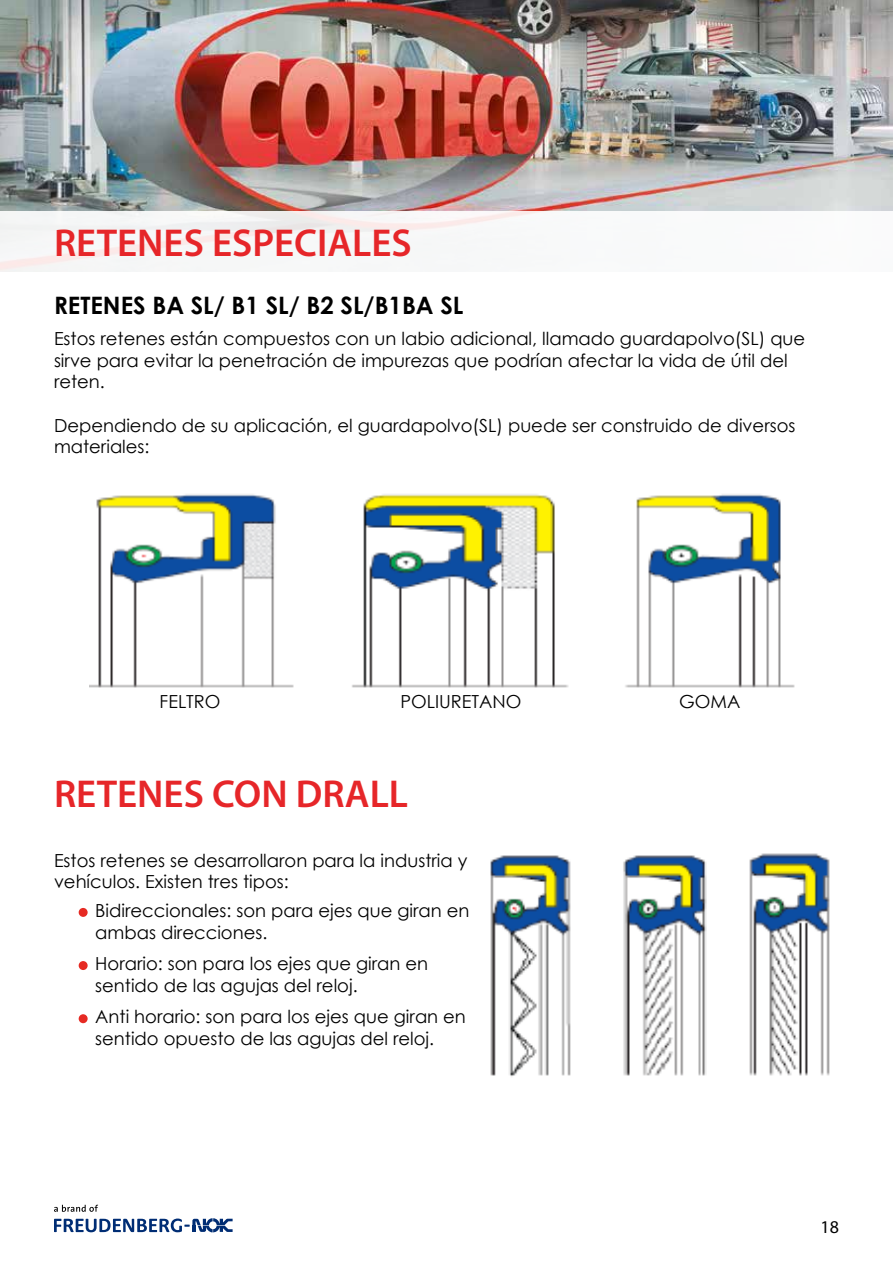
<style>
.page{position:relative;width:893px;height:1263px;background:#fff}
.page>*{position:absolute;margin:0;border:0;box-sizing:border-box;transform-origin:0 0}
.t1{font:600 39px "Myriad Pro";color:#e62629}
.t2{font:700 24px "Century Gothic";color:#000}
.t3{font:18px/21.6px "Century Gothic";color:#000}
.t4{font:18px "Myriad Pro";color:#000}
</style>
<div class="page">
<svg style="left:54px;top:1218px;width:179px;height:14px"></svg>
<svg style="left:54px;top:1205px;width:44px;height:7px"></svg>
<img style="left:90px;top:494px;width:705px;height:194px">
<div style="left:79px;top:908px;width:9px;height:9px;background:#e62a23;border-radius:50%"></div>
<div style="left:79px;top:961px;width:9px;height:9px;background:#e62a23;border-radius:50%"></div>
<div style="left:79px;top:1014px;width:9px;height:9px;background:#e62a23;border-radius:50%"></div>
<img style="left:490px;top:853px;width:340px;height:224px">
<img style="left:0;top:0;width:893px;height:211px">
<div style="left:0;top:211px;width:893px;height:66px;background:linear-gradient(to right,#f5f3f3,#fafbfc)"></div>
<h1 class="t1" style="left:54px;top:218px;width:359px">RETENES ESPECIALES</h1>
<h2 class="t2" style="left:54px;top:287px;width:411px">RETENES BA SL/ B1 SL/ B2 SL/B1BA SL</h2>
<p class="t3" style="left:54px;top:328px;width:753px">Estos retenes están compuestos con un labio adicional, llamado guardapolvo(SL) que sirve para evitar la penetración de impurezas que podrían afectar la vida de útil del reten.</p>
<p class="t3" style="left:54px;top:414px;width:743px">Dependiendo de su aplicación, el guardapolvo(SL) puede ser construido de diversos materiales:</p>
<p class="t3" style="left:160px;top:690px;width:62px">FELTRO</p>
<p class="t3" style="left:400px;top:690px;width:122px">POLIURETANO</p>
<p class="t3" style="left:679px;top:690px;width:63px">GOMA</p>
<h1 class="t1" style="left:54px;top:769px;width:356px">RETENES CON DRALL</h1>
<p class="t3" style="left:54px;top:849px;width:415px">Estos retenes se desarrollaron para la industria y vehículos. Existen tres tipos:</p>
<p class="t3" style="left:95px;top:899px;width:376px">Bidireccionales: son para ejes que giran en ambas direcciones.</p>
<p class="t3" style="left:95px;top:953px;width:334px">Horario: son para los ejes que giran en sentido de las agujas del reloj.</p>
<p class="t3" style="left:95px;top:1006px;width:372px">Anti horario: son para los ejes que giran en sentido opuesto de las agujas del reloj.</p>
<p class="t4" style="left:820px;top:1215px;width:20px">18</p>
</div>
